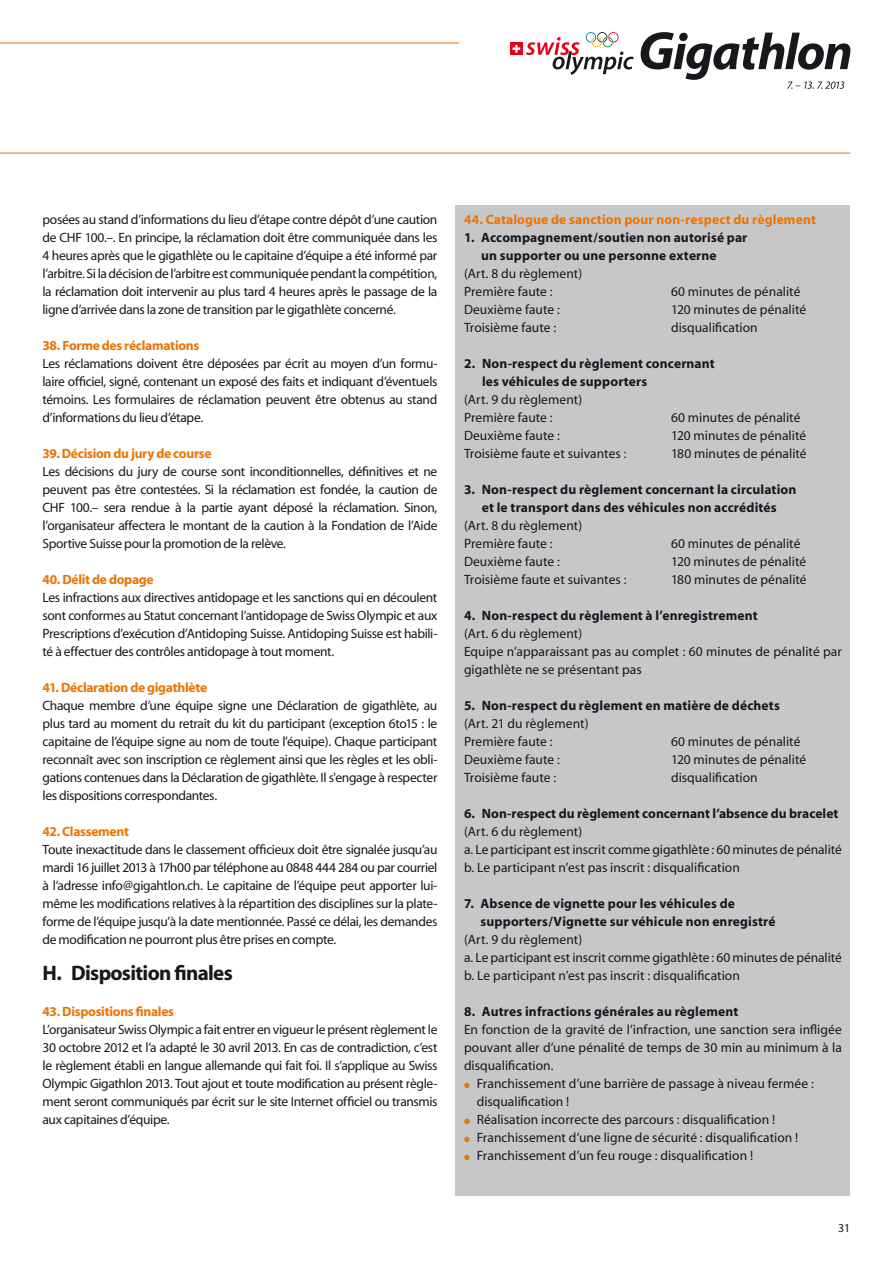
<style>
.page{position:relative;width:893px;height:1263px;background:#fff}
.page>*{position:absolute;margin:0;border:0;box-sizing:border-box;transform-origin:0 0}
.t1{font:700 21px "Myriad";letter-spacing:-.03em;color:#1a171c}
.t2{font:13.5px/18px "Myriad";color:#1a171c;text-align:justify}
.t3{font:700 13.5px/18px "Myriad";letter-spacing:.01em;color:#1a171c}
.t4{font:700 13.5px "Myriad";letter-spacing:-.02em;color:#ec7405}
.t5{font:700 13.5px "Myriad";letter-spacing:.015em;color:#ec7405}
.t6{font:12px "Myriad";color:#1a171c}
.s1{color:#ec7405}
</style>
<div class="page">
<hr style="left:0;top:153px;width:850px;height:1px;background:#ec7405">
<hr style="left:0;top:43px;width:459px;height:1px;background:#ec7405">
<svg style="left:510px;top:43px;width:12px;height:12px"></svg>
<svg style="left:513px;top:45px;width:7px;height:8px"></svg>
<svg style="left:526px;top:32px;width:108px;height:43px"></svg>
<svg style="left:641px;top:32px;width:209px;height:57px"></svg>
<div style="left:455px;top:205px;width:395px;height:991px;background:#c6c7c8"></div>
<p class="t2" style="left:43px;top:211px;width:396px">posées au stand d’informations du lieu d’étape contre dépôt d’une caution de CHF 100.–. En principe, la réclamation doit être communiquée dans les 4 heures après que le gigathlète ou le capitaine d’équipe a été informé par l’arbitre. Si la décision de l’arbitre est communiquée pendant la compétition, la réclamation doit intervenir au plus tard 4 heures après le passage de la ligne d’arrivée dans la zone de transition par le gigathlète concerné.</p>
<p class="t4" style="left:43px;top:338px;width:158px">38. Forme des réclamations</p>
<p class="t2" style="left:43px;top:355px;width:396px">Les réclamations doivent être déposées par écrit au moyen d’un formu&shy;laire officiel, signé, contenant un exposé des faits et indiquant d’éventuels témoins. Les formulaires de réclamation peuvent être obtenus au stand d’informations du lieu d’étape.</p>
<p class="t4" style="left:43px;top:446px;width:171px">39. Décision du jury de course</p>
<p class="t2" style="left:43px;top:463px;width:396px">Les décisions du jury de course sont inconditionnelles, définitives et ne peuvent pas être contestées. Si la réclamation est fondée, la caution de CHF 100.– sera rendue à la partie ayant déposé la réclamation. Sinon, l’organisateur affectera le montant de la caution à la Fondation de l’Aide Sportive Suisse pour la promotion de la relève.</p>
<p class="t4" style="left:43px;top:572px;width:113px">40. Délit de dopage</p>
<p class="t2" style="left:43px;top:589px;width:396px">Les infractions aux directives antidopage et les sanctions qui en découlent sont conformes au Statut concernant l’antidopage de Swiss Olympic et aux Prescriptions d’exécution d’Antidoping Suisse. Antidoping Suisse est habili&shy;té à effectuer des contrôles antidopage à tout moment.</p>
<p class="t4" style="left:43px;top:680px;width:166px">41. Déclaration de gigathlète</p>
<p class="t2" style="left:43px;top:697px;width:396px">Chaque membre d’une équipe signe une Déclaration de gigathlète, au plus tard au moment du retrait du kit du participant (exception 6to15 : le capitaine de l’équipe signe au nom de toute l’équipe). Chaque participant reconnaît avec son inscription ce règlement ainsi que les règles et les obli&shy;gations contenues dans la Déclaration de gigathlète. Il s'engage à respecter les dispositions correspondantes.</p>
<p class="t4" style="left:43px;top:824px;width:88px">42. Classement</p>
<p class="t2" style="left:43px;top:841px;width:396px">Toute inexactitude dans le classement officieux doit être signalée jusqu’au mardi 16 juillet 2013 à 17h00 par téléphone au 0848 444 284 ou par courriel à l’adresse info@gigahtlon.ch. Le capitaine de l’équipe peut apporter lui&shy;même les modifications relatives à la répartition des disciplines sur la plate&shy;forme de l’équipe jusqu’à la date mentionnée. Passé ce délai, les demandes de modification ne pourront plus être prises en compte.</p>
<h1 class="t1" style="left:43px;top:962px;width:192px">H. Disposition finales</h1>
<p class="t4" style="left:43px;top:1004px;width:133px">43. Dispositions finales</p>
<p class="t2" style="left:43px;top:1021px;width:396px">L’organisateur Swiss Olympic a fait entrer en vigueur le présent règlement le 30 octobre 2012 et l’a adapté le 30 avril 2013. En cas de contradiction, c’est le règlement établi en langue allemande qui fait foi. Il s’applique au Swiss Olympic Gigathlon 2013. Tout ajout et toute modification au présent règle&shy;ment seront communiqués par écrit sur le site Internet officiel ou transmis aux capitaines d’équipe.</p>
<p class="t5" style="left:464px;top:212px;width:353px">44. Catalogue de sanction pour non-respect du règlement</p>
<p class="t3" style="left:481px;top:229px;width:268px;text-indent:-17px">1. Accompagnement/soutien non autorisé par un supporter ou une personne externe</p>
<p class="t2" style="left:464px;top:265px;width:120px">(Art. 8 du règlement)<br>Première faute :</p>
<p class="t2" style="left:671px;top:283px;width:131px">60 minutes de pénalité</p>
<p class="t2" style="left:464px;top:301px;width:97px">Deuxième faute :</p>
<p class="t2" style="left:671px;top:301px;width:137px">120 minutes de pénalité</p>
<p class="t2" style="left:464px;top:319px;width:94px">Troisième faute :</p>
<p class="t2" style="left:671px;top:319px;width:88px">disqualification</p>
<p class="t3" style="left:482px;top:355px;width:234px;text-indent:-18px">2. Non-respect du règlement concernant les véhicules de supporters</p>
<p class="t2" style="left:464px;top:391px;width:120px">(Art. 9 du règlement)<br>Première faute :</p>
<p class="t2" style="left:671px;top:409px;width:131px">60 minutes de pénalité</p>
<p class="t2" style="left:464px;top:427px;width:97px">Deuxième faute :</p>
<p class="t2" style="left:671px;top:427px;width:137px">120 minutes de pénalité</p>
<p class="t2" style="left:464px;top:445px;width:164px">Troisième faute et suivantes :</p>
<p class="t2" style="left:671px;top:445px;width:137px">180 minutes de pénalité</p>
<p class="t3" style="left:464px;top:481px;width:334px;text-align:center">3. Non-respect du règlement concernant la circulation et le transport dans des véhicules non accrédités</p>
<p class="t2" style="left:464px;top:517px;width:120px">(Art. 8 du règlement)<br>Première faute :</p>
<p class="t2" style="left:671px;top:535px;width:131px">60 minutes de pénalité</p>
<p class="t2" style="left:464px;top:553px;width:97px">Deuxième faute :</p>
<p class="t2" style="left:671px;top:553px;width:137px">120 minutes de pénalité</p>
<p class="t2" style="left:464px;top:571px;width:164px">Troisième faute et suivantes :</p>
<p class="t2" style="left:671px;top:571px;width:137px">180 minutes de pénalité</p>
<p class="t3" style="left:464px;top:607px;width:295px">4. Non-respect du règlement à l’enregistrement</p>
<p class="t2" style="left:464px;top:625px;width:379px;text-align:left">(Art. 6 du règlement)<br>Equipe n’apparaissant pas au complet : 60 minutes de pénalité par gigathlète ne se présentant pas</p>
<p class="t3" style="left:464px;top:697px;width:317px">5. Non-respect du règlement en matière de déchets</p>
<p class="t2" style="left:464px;top:715px;width:126px">(Art. 21 du règlement)<br>Première faute :</p>
<p class="t2" style="left:671px;top:733px;width:131px">60 minutes de pénalité</p>
<p class="t2" style="left:464px;top:751px;width:97px">Deuxième faute :</p>
<p class="t2" style="left:671px;top:751px;width:137px">120 minutes de pénalité</p>
<p class="t2" style="left:464px;top:769px;width:94px">Troisième faute :</p>
<p class="t2" style="left:671px;top:769px;width:88px">disqualification</p>
<p class="t3" style="left:464px;top:805px;width:376px">6. Non-respect du règlement concernant l’absence du bracelet</p>
<p class="t2" style="left:464px;top:823px;width:379px;text-align:left">(Art. 6 du règlement)<br>a. Le participant est inscrit comme gigathlète : 60 minutes de pénalité b. Le participant n’est pas inscrit : disqualification</p>
<p class="t3" style="left:481px;top:895px;width:297px;text-indent:-17px">7. Absence de vignette pour les véhicules de supporters/Vignette sur véhicule non enregistré</p>
<p class="t2" style="left:464px;top:931px;width:379px;text-align:left">(Art. 9 du règlement)<br>a. Le participant est inscrit comme gigathlète : 60 minutes de pénalité b. Le participant n’est pas inscrit : disqualification</p>
<p class="t3" style="left:464px;top:1003px;width:276px">8. Autres infractions générales au règlement</p>
<p class="t2" style="left:464px;top:1021px;width:379px">En fonction de la gravité de l’infraction, une sanction sera infligée pouvant aller d’une pénalité de temps de 30 min au minimum à la disqualification.</p>
<p class="t2" style="left:477px;top:1075px;width:339px;text-indent:-13px"><span class="s1">●</span> Franchissement d’une barrière de passage à niveau fermée : disqualification !</p>
<p class="t2" style="left:464px;top:1111px;width:313px"><span class="s1">●</span> Réalisation incorrecte des parcours : disqualification !</p>
<p class="t2" style="left:464px;top:1129px;width:336px"><span class="s1">●</span> Franchissement d’une ligne de sécurité : disqualification !</p>
<p class="t2" style="left:464px;top:1147px;width:291px"><span class="s1">●</span> Franchissement d’un feu rouge : disqualification !</p>
<p class="t6" style="left:838px;top:1222px;width:14px">31</p>
</div>
